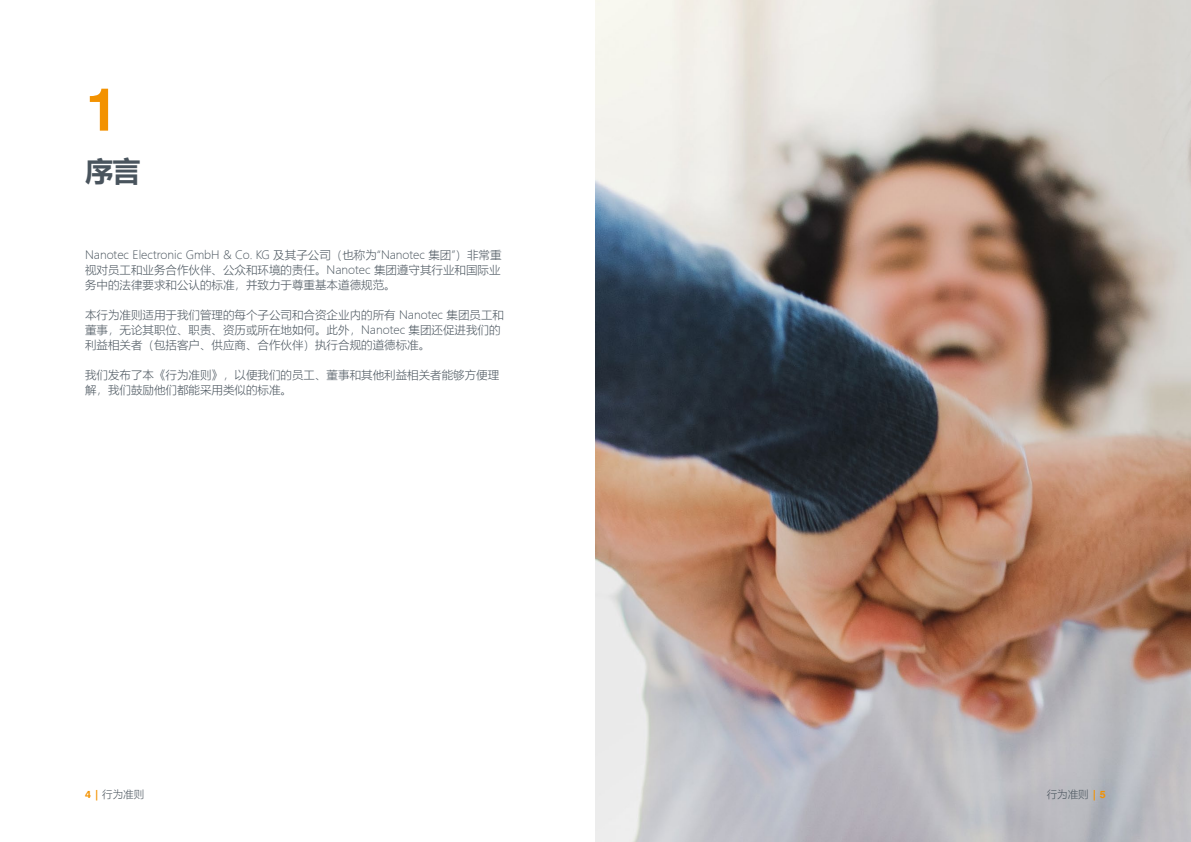
<style>
.page{position:relative;width:1191px;height:842px;background:#fff}
.page>*{position:absolute;margin:0;border:0;box-sizing:border-box;transform-origin:0 0}
.t1{font:700 60px "Swiss 721 BT";color:#f39200}
.t2{font:700 28px "Microsoft Ya Hei";color:#49545d}
.t3{font:300 11.5px/15px "Microsoft Ya Hei";color:#49545d}
.t4{font:300 10.5px "Microsoft Ya Hei";color:#49545d}
.s1{font-family:"Swiss 721 BT";font-weight:700;color:#f39200}
</style>
<div class="page">
<img style="left:595px;top:0;width:596px;height:842px">
<h1 class="t1" style="left:85px;top:73px;width:36px">1</h1>
<h2 class="t2" style="left:85px;top:152px;width:57px">序言</h2>
<p class="t3" style="left:85px;top:247px;width:418px;text-align:justify">Nanotec Electronic GmbH &amp; Co. KG 及其子公司（也称为“Nanotec 集团”）非常重视对员工和业务合作伙伴、公众和环境的责任。Nanotec 集团遵守其行业和国际业务中的法律要求和公认的标准，并致力于尊重基本道德规范。</p>
<p class="t3" style="left:85px;top:307px;width:420px">本行为准则适用于我们管理的每个子公司和合资企业内的所有 Nanotec 集团员工和董事，无论其职位、职责、资历或所在地如何。此外，Nanotec 集团还促进我们的利益相关者（包括客户、供应商、合作伙伴）执行合规的道德标准。</p>
<p class="t3" style="left:85px;top:367px;width:416px">我们发布了本《行为准则》，以便我们的员工、董事和其他利益相关者能够方便理解，我们鼓励他们都能采用类似的标准。</p>
<p class="t4" style="left:85px;top:787px;width:61px"><span class="s1">4 |</span> 行为准则</p>
<p class="t4" style="left:1046px;top:787px;width:61px">行为准则 <span class="s1">| 5</span></p>
</div>
